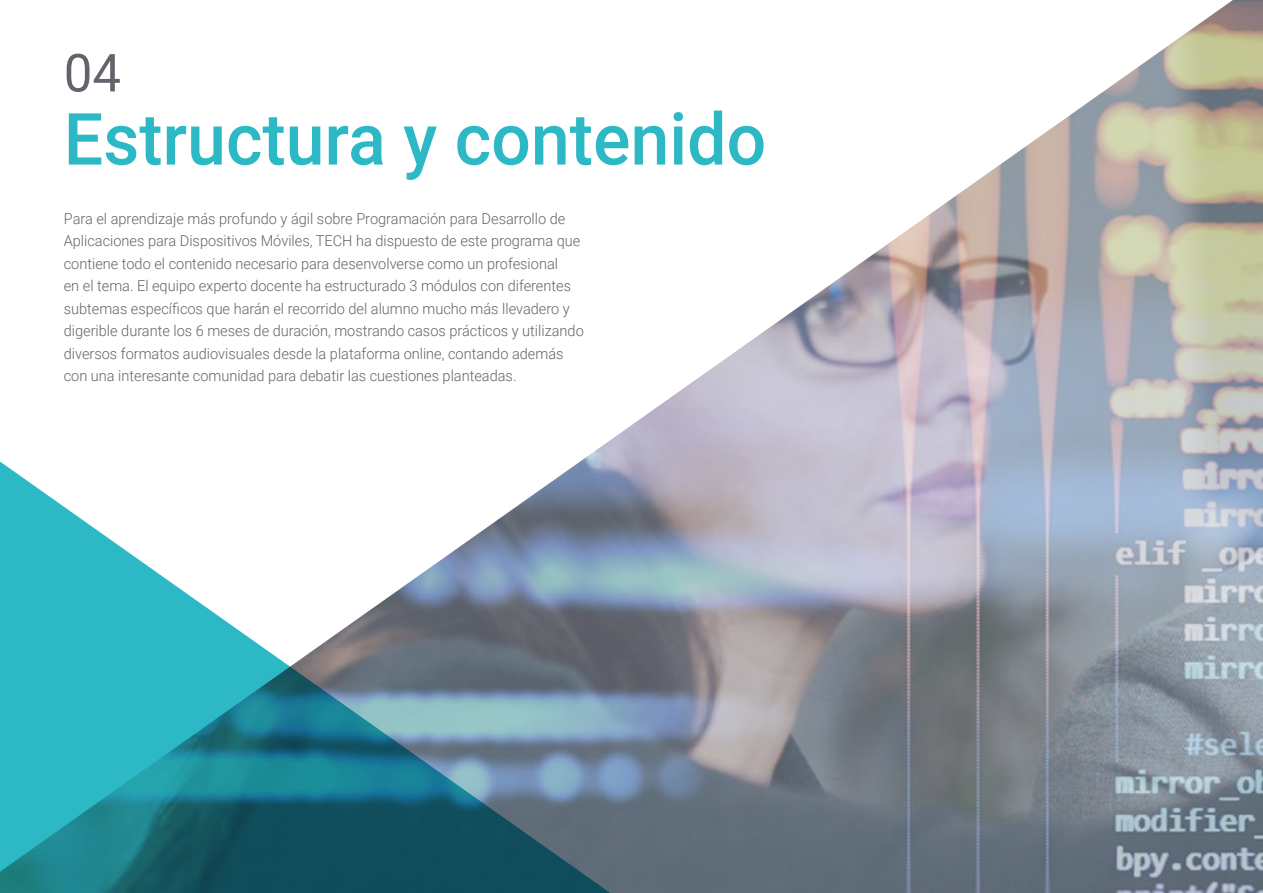
<style>
.page{position:relative;width:1263px;height:893px;background:#fff}
.page>*{position:absolute;margin:0;border:0;box-sizing:border-box;transform-origin:0 0}
.t1{font:500 72px "Roboto";color:#2db8c5}
.t2{font:52.5px "Roboto";color:#61646a}
.t3{font:300 15px/22.5px "Roboto";color:#61646a}
</style>
<div class="page">
<img style="left:602px;top:0;width:661px;height:893px">
<svg style="left:0;top:446px;width:640px;height:447px"></svg>
<h2 class="t2" style="left:64px;top:36px;width:59px">04</h2>
<h1 class="t1" style="left:64px;top:89px;width:704px">Estructura y contenido</h1>
<p class="t3" style="left:64px;top:207px;width:521px">Para el aprendizaje más profundo y ágil sobre Programación para Desarrollo de Aplicaciones para Dispositivos Móviles, TECH ha dispuesto de este programa que contiene todo el contenido necesario para desenvolverse como un profesional<br>en el tema. El equipo experto docente ha estructurado 3 módulos con diferentes subtemas específicos que harán el recorrido del alumno mucho más llevadero y digerible durante los 6 meses de duración, mostrando casos prácticos y utilizando diversos formatos audiovisuales desde la plataforma online, contando además con una interesante comunidad para debatir las cuestiones planteadas.</p>
</div>
